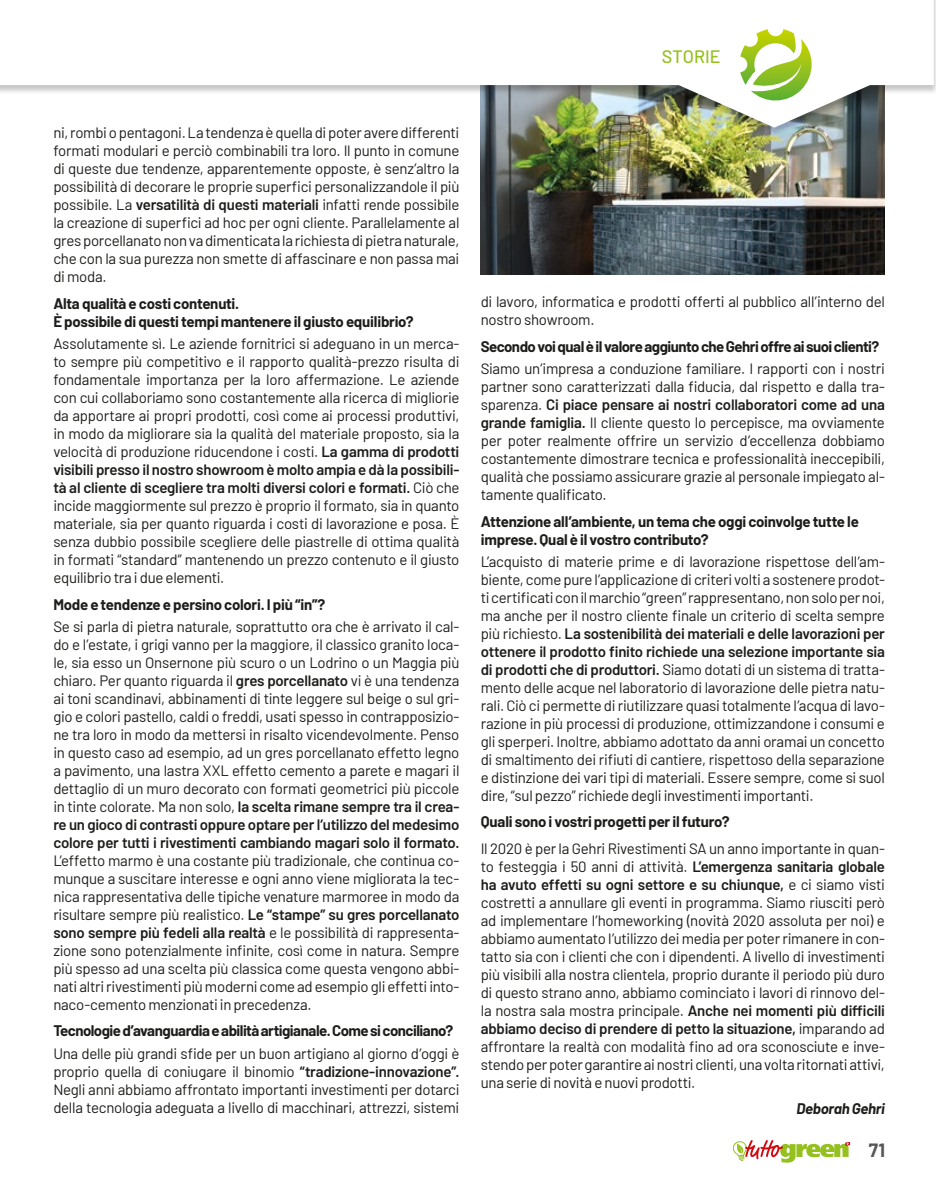
<style>
.page{position:relative;width:936px;height:1191px;background:#fff}
.page>*{position:absolute;margin:0;border:0;box-sizing:border-box;transform-origin:0 0}
.t1{font:700 18.75px "Barlow";color:#575756}
.t2{font:500 18px "Barlow";letter-spacing:-.005em;color:#95c11f}
.t3{font:15px/18px "Barlow";letter-spacing:-.02em;color:#1d1d1b;text-align:justify}
.t4{font:700 15px/18px "Barlow";letter-spacing:-.02em;color:#1d1d1b}
.t5{font:italic 700 15px "Barlow";letter-spacing:-.02em;color:#1d1d1b}
.s1{font-weight:600}
</style>
<div class="page">
<img style="left:480px;top:136px;width:404px;height:138px">
<svg style="left:733px;top:1140px;width:117px;height:22px"></svg>
<div style="left:0;top:0;width:935px;height:136px;background:#1d1d1b;opacity:.25"></div>
<svg style="left:0;top:0;width:933px;height:128px"></svg>
<svg style="left:740px;top:29px;width:71px;height:75px"></svg>
<p class="t2" style="left:662px;top:43px;width:60px">STORIE</p>
<p class="t3" style="left:53px;top:122px;width:407px">ni, rombi o pentagoni. La tendenza è quella di poter avere differenti formati modulari e perciò combinabili tra loro. Il punto in comune di queste due tendenze, apparentemente opposte, è senz’altro la possibilità di decorare le proprie superfici personalizzandole il più possibile. La <span class="s1">versatilità di questi materiali</span> infatti rende possibile la creazione di superfici ad hoc per ogni cliente. Parallelamente al gres porcellanato non va dimenticata la richiesta di pietra naturale, che con la sua purezza non smette di affascinare e non passa mai di moda.</p>
<p class="t4" style="left:53px;top:293px;width:362px">Alta qualità e costi contenuti.<br>È possibile di questi tempi mantenere il giusto equilibrio?</p>
<p class="t3" style="left:53px;top:333px;width:407px">Assolutamente sì. Le aziende fornitrici si adeguano in un merca&shy;to sempre più competitivo e il rapporto qualità-prezzo risulta di fondamentale importanza per la loro affermazione. Le aziende con cui collaboriamo sono costantemente alla ricerca di migliorie da apportare ai propri prodotti, così come ai processi produttivi, in modo da migliorare sia la qualità del materiale proposto, sia la velocità di produzione riducendone i costi. <span class="s1">La gamma di prodotti visibili presso il nostro showroom è molto ampia e dà la possibili&shy;tà al cliente di scegliere tra molti diversi colori e formati.</span> Ciò che incide maggiormente sul prezzo è proprio il formato, sia in quanto materiale, sia per quanto riguarda i costi di lavorazione e posa. È senza dubbio possibile scegliere delle piastrelle di ottima qualità in formati “standard” mantenendo un prezzo contenuto e il giusto equilibrio tra i due elementi.</p>
<p class="t4" style="left:53px;top:594px;width:273px">Mode e tendenze e persino colori. I più “in”?</p>
<p class="t3" style="left:53px;top:616px;width:407px">Se si parla di pietra naturale, soprattutto ora che è arrivato il cal&shy;do e l’estate, i grigi vanno per la maggiore, il classico granito loca&shy;le, sia esso un Onsernone più scuro o un Lodrino o un Maggia più chiaro. Per quanto riguarda il <span class="s1">gres porcellanato</span> vi è una tendenza ai toni scandinavi, abbinamenti di tinte leggere sul beige o sul gri&shy;gio e colori pastello, caldi o freddi, usati spesso in contrapposizio&shy;ne tra loro in modo da mettersi in risalto vicendevolmente. Penso in questo caso ad esempio, ad un gres porcellanato effetto legno a pavimento, una lastra XXL effetto cemento a parete e magari il dettaglio di un muro decorato con formati geometrici più piccole in tinte colorate. Ma non solo, <span class="s1">la scelta rimane sempre tra il crea&shy;re un gioco di contrasti oppure optare per l’utilizzo del medesimo colore per tutti i rivestimenti cambiando magari solo il formato.</span></p>
<p class="t3" style="left:53px;top:850px;width:407px">L’effetto marmo è una costante più tradizionale, che continua co&shy;munque a suscitare interesse e ogni anno viene migliorata la tec&shy;nica rappresentativa delle tipiche venature marmoree in modo da risultare sempre più realistico. <span class="s1">Le “stampe” su gres porcellanato sono sempre più fedeli alla realtà</span> e le possibilità di rappresenta&shy;zione sono potenzialmente infinite, così come in natura. Sempre più spesso ad una scelta più classica come questa vengono abbi&shy;nati altri rivestimenti più moderni come ad esempio gli effetti into&shy;naco-cemento menzionati in precedenza.</p>
<p class="t4" style="left:53px;top:1021px;width:401px">Tecnologie d’avanguardia e abilità artigianale. Come si conciliano?</p>
<p class="t3" style="left:53px;top:1043px;width:407px">Una delle più grandi sfide per un buon artigiano al giorno d’oggi è proprio quella di coniugare il binomio <span class="s1">“tradizione-innovazione”.<br></span>Negli anni abbiamo affrontato importanti investimenti per dotarci della tecnologia adeguata a livello di macchinari, attrezzi, sistemi</p>
<p class="t3" style="left:480px;top:292px;width:406px">di lavoro, informatica e prodotti offerti al pubblico all’interno del nostro showroom.</p>
<p class="t4" style="left:480px;top:336px;width:400px">Secondo voi qual è il valore aggiunto che Gehri offre ai suoi clienti?</p>
<p class="t3" style="left:480px;top:358px;width:405px">Siamo un’impresa a conduzione familiare. I rapporti con i nostri partner sono caratterizzati dalla fiducia, dal rispetto e dalla tra&shy;sparenza. <span class="s1">Ci piace pensare ai nostri collaboratori come ad una grande famiglia.</span> Il cliente questo lo percepisce, ma ovviamente per poter realmente offrire un servizio d’eccellenza dobbiamo costantemente dimostrare tecnica e professionalità ineccepibili, qualità che possiamo assicurare grazie al personale impiegato al&shy;tamente qualificato.</p>
<p class="t4" style="left:480px;top:511px;width:379px">Attenzione all’ambiente, un tema che oggi coinvolge tutte le imprese. Qual è il vostro contributo?</p>
<p class="t3" style="left:480px;top:551px;width:405px">L’acquisto di materie prime e di lavorazione rispettose dell’am&shy;biente, come pure l’applicazione di criteri volti a sostenere prodot&shy;ti certificati con il marchio “green” rappresentano, non solo per noi, ma anche per il nostro cliente finale un criterio di scelta sempre più richiesto. <span class="s1">La sostenibilità dei materiali e delle lavorazioni per ottenere il prodotto finito richiede una selezione importante sia di prodotti che di produttori.</span> Siamo dotati di un sistema di tratta&shy;mento delle acque nel laboratorio di lavorazione delle pietra natu&shy;rali. Ciò ci permette di riutilizzare quasi totalmente l’acqua di lavo&shy;razione in più processi di produzione, ottimizzandone i consumi e gli sperperi. Inoltre, abbiamo adottato da anni oramai un concetto di smaltimento dei rifiuti di cantiere, rispettoso della separazione e distinzione dei vari tipi di materiali. Essere sempre, come si suol dire, “sul pezzo” richiede degli investimenti importanti.</p>
<p class="t4" style="left:480px;top:812px;width:250px">Quali sono i vostri progetti per il futuro?</p>
<p class="t3" style="left:480px;top:838px;width:405px">Il 2020 è per la Gehri Rivestimenti SA un anno importante in quan&shy;to festeggia i 50 anni di attività. <span class="s1">L’emergenza sanitaria globale ha avuto effetti su ogni settore e su chiunque,</span> e ci siamo visti costretti a annullare gli eventi in programma. Siamo riusciti però ad implementare l’homeworking (novità 2020 assoluta per noi) e abbiamo aumentato l’utilizzo dei media per poter rimanere in con&shy;tatto sia con i clienti che con i dipendenti. A livello di investimenti più visibili alla nostra clientela, proprio durante il periodo più duro di questo strano anno, abbiamo cominciato i lavori di rinnovo del&shy;la nostra sala mostra principale. <span class="s1">Anche nei momenti più difficili abbiamo deciso di prendere di petto la situazione,</span> imparando ad affrontare la realtà con modalità fino ad ora sconosciute e inve&shy;stendo per poter garantire ai nostri clienti, una volta ritornati attivi, una serie di novità e nuovi prodotti.</p>
<p class="t5" style="left:796px;top:1098px;width:90px">Deborah Gehri</p>
<p class="t1" style="left:868px;top:1136px;width:18px">71</p>
</div>
